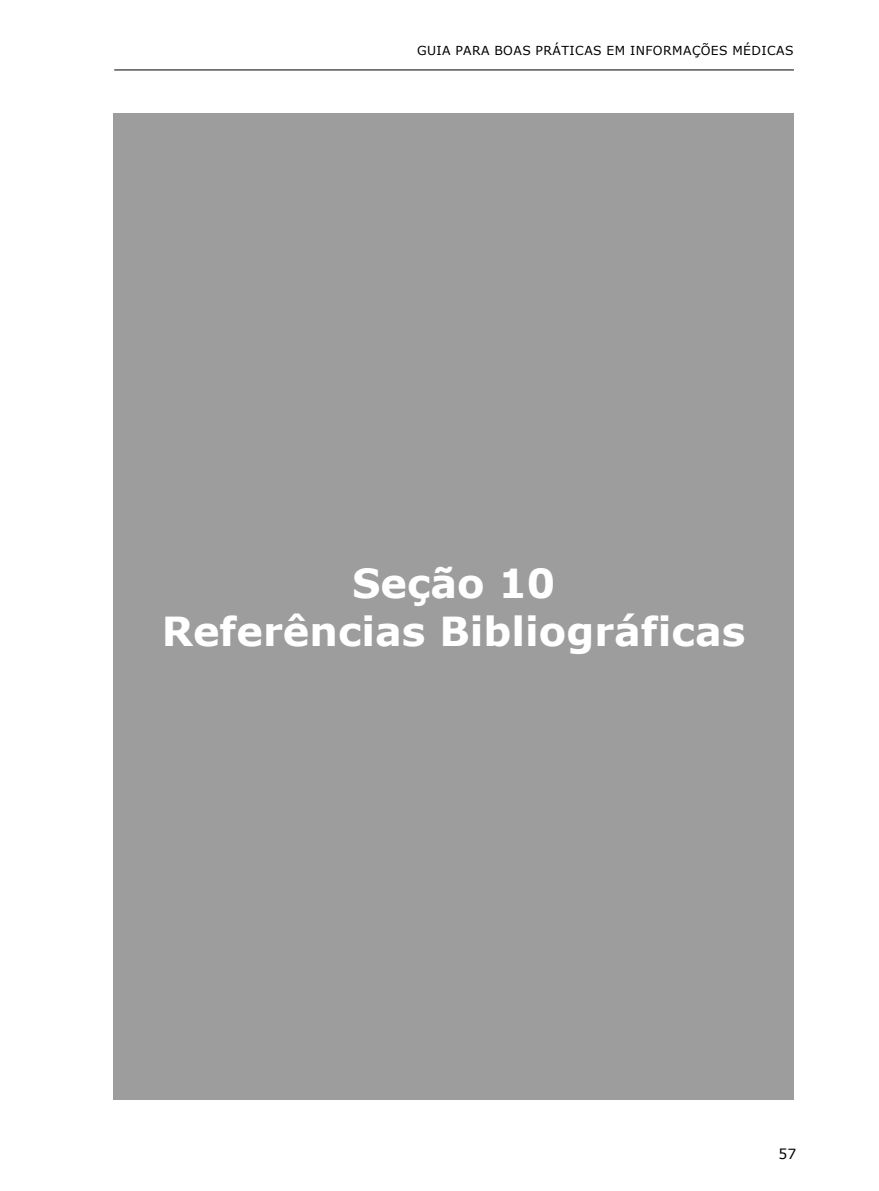
<style>
.page{position:relative;width:879px;height:1191px;background:#fff}
.page>*{position:absolute;margin:0;border:0;box-sizing:border-box;transform-origin:0 0}
.Página_cinza{font:700 40px/48px "Verdana";color:#fff;text-align:center}
.t1{font:14px "Verdana";color:#000}
.t2{font:12.4px "Verdana";letter-spacing:.035em;color:#000}
</style>
<div class="page">
<hr style="left:114px;top:70px;width:680px;height:1px;background:#000">
<div style="left:113px;top:113px;width:681px;height:987px;background:#9d9d9d"></div>
<p class="t2" style="left:417px;top:42px;width:378px">GUIA PARA BOAS PRÁTICAS EM INFORMAÇÕES MÉDICAS</p>
<p class="Página_cinza" style="left:162px;top:559px;width:585px">Seção 10<br>Referências Bibliográficas</p>
<p class="t1" style="left:778px;top:1144px;width:19px">57</p>
</div>
